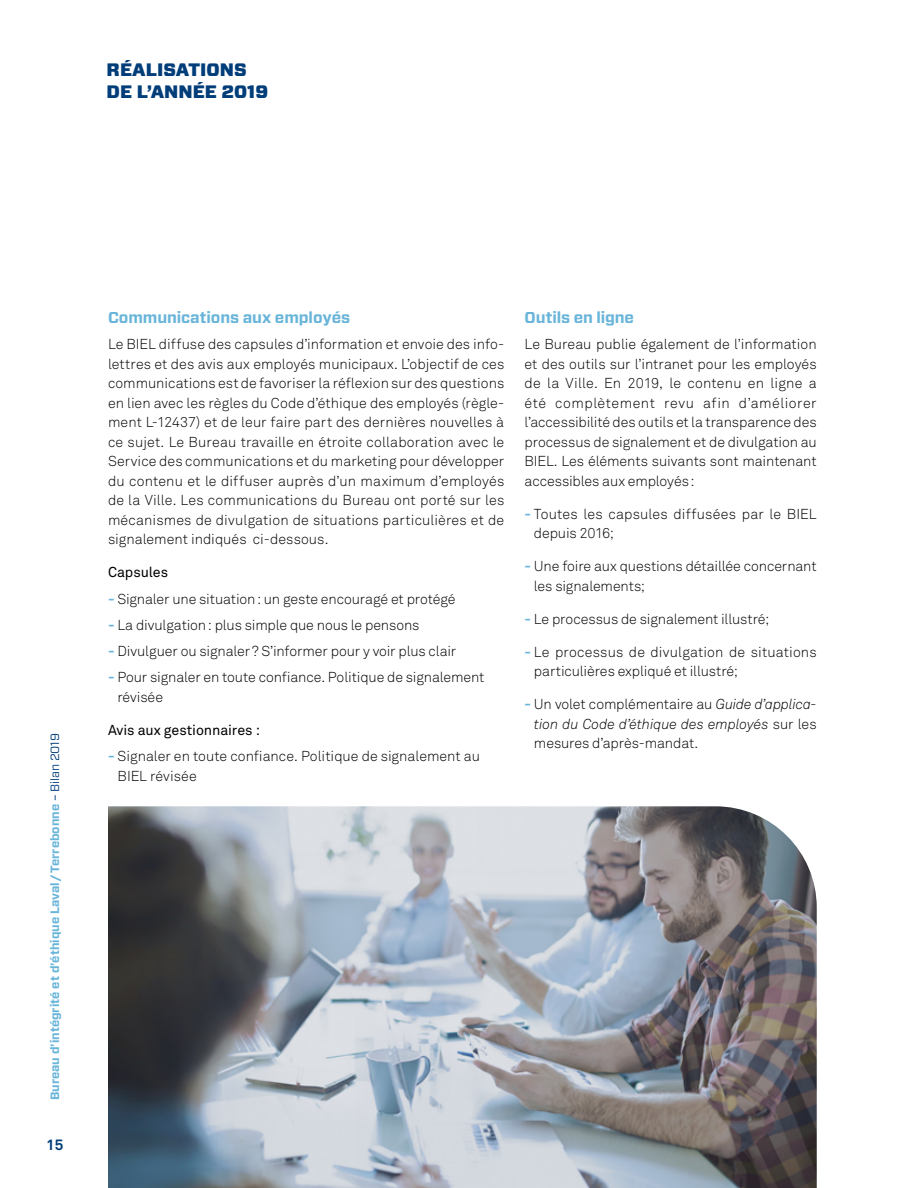
<style>
.page{position:relative;width:918px;height:1188px;background:#fff}
.page>*{position:absolute;margin:0;border:0;box-sizing:border-box;transform-origin:0 0}
.t1{font:900 18px/21.6px "Vitesse Sans";color:#003d79}
.t2{font:700 15.75px "Vitesse Sans";letter-spacing:-.005em;color:#69b5da}
.t3{font:700 15px "Akkurat Std";color:#003d79}
.t4{font:300 14.25px/19.5px "Akkurat Std";letter-spacing:-.005em;color:#000}
.t5{font:14.25px "Akkurat Std";letter-spacing:-.005em;color:#000}
.t6{font:700 12px "Vitesse Sans";color:#69b5da}
.s1{font-weight:400;color:#003d79}
.s2{font-weight:700;color:#69b5da}
.s3{font-style:italic}
</style>
<div class="page">
<img style="left:108px;top:806px;width:709px;height:382px">
<p class="t1" style="left:107px;top:59px;width:163px">RÉALISATIONS<br>DE L’ANNÉE 2019</p>
<p class="t6" style="left:47px;top:1100px;width:369px;rotate:-90deg">Bureau d’intégrité et d’éthique Laval / Terrebonne <span class="s1">– Bilan 2019</span></p>
<p class="t3" style="left:46px;top:1135px;width:19px">15</p>
<p class="t2" style="left:108px;top:307px;width:244px">Communications aux employés</p>
<p class="t4" style="left:108px;top:335px;width:398px;text-align:justify">Le BIEL diffuse des capsules d’information et envoie des info&shy;lettres et des avis aux employés municipaux. L’objectif de ces communications est de favoriser la réflexion sur des questions en lien avec les règles du Code d’éthique des employés (règle&shy;ment L-12437) et de leur faire part des dernières nouvelles à ce sujet. Le Bureau travaille en étroite collaboration avec le Service des communications et du marketing pour développer du contenu et le diffuser auprès d’un maximum d’employés de la Ville. Les communications du Bureau ont porté sur les mécanismes de divulgation de situations particulières et de signalement indiqués ci-dessous.</p>
<p class="t5" style="left:108px;top:564px;width:62px">Capsules</p>
<p class="t4" style="left:108px;top:589px;width:349px"><span class="s2">-</span> Signaler une situation: un geste encouragé et protégé</p>
<p class="t4" style="left:108px;top:615px;width:313px"><span class="s2">-</span> La divulgation: plus simple que nous le pensons</p>
<p class="t4" style="left:108px;top:641px;width:350px"><span class="s2">-</span> Divulguer ou signaler? S’informer pour y voir plus clair</p>
<p class="t4" style="left:117px;top:668px;width:369px;text-indent:-9px"><span class="s2">-</span> Pour signaler en toute confiance. Politique de signalement révisée</p>
<p class="t5" style="left:108px;top:722px;width:154px">Avis aux gestionnaires :</p>
<p class="t4" style="left:118px;top:746px;width:364px;text-indent:-10px"><span class="s2">-</span> Signaler en toute confiance. Politique de signalement au<br>BIEL révisée</p>
<p class="t2" style="left:525px;top:307px;width:111px">Outils en ligne</p>
<p class="t4" style="left:525px;top:335px;width:294px;text-align:justify">Le Bureau publie également de l’information et des outils sur l’intranet pour les employés de la Ville. En 2019, le contenu en ligne a été complètement revu afin d’améliorer l’accessibilité des outils et la transparence des processus de signalement et de divulgation au BIEL. Les éléments suivants sont maintenant accessibles aux employés:</p>
<p class="t4" style="left:534px;top:504px;width:284px;text-indent:-9px"><span class="s2">-</span> Toutes les capsules diffusées par le BIEL depuis 2016;</p>
<p class="t4" style="left:534px;top:557px;width:284px;text-indent:-9px"><span class="s2">-</span> Une foire aux questions détaillée concernant les signalements;</p>
<p class="t4" style="left:525px;top:609px;width:246px"><span class="s2">-</span> Le processus de signalement illustré;</p>
<p class="t4" style="left:534px;top:642px;width:284px;text-indent:-9px"><span class="s2">-</span> Le processus de divulgation de situations particulières expliqué et illustré;</p>
<p class="t4" style="left:534px;top:695px;width:284px;text-align:justify;text-indent:-9px"><span class="s2">-</span> Un volet complémentaire au <span class="s3">Guide d’applica&shy;tion du Code d’éthique des employés</span> sur les mesures d’après-mandat.</p>
</div>
